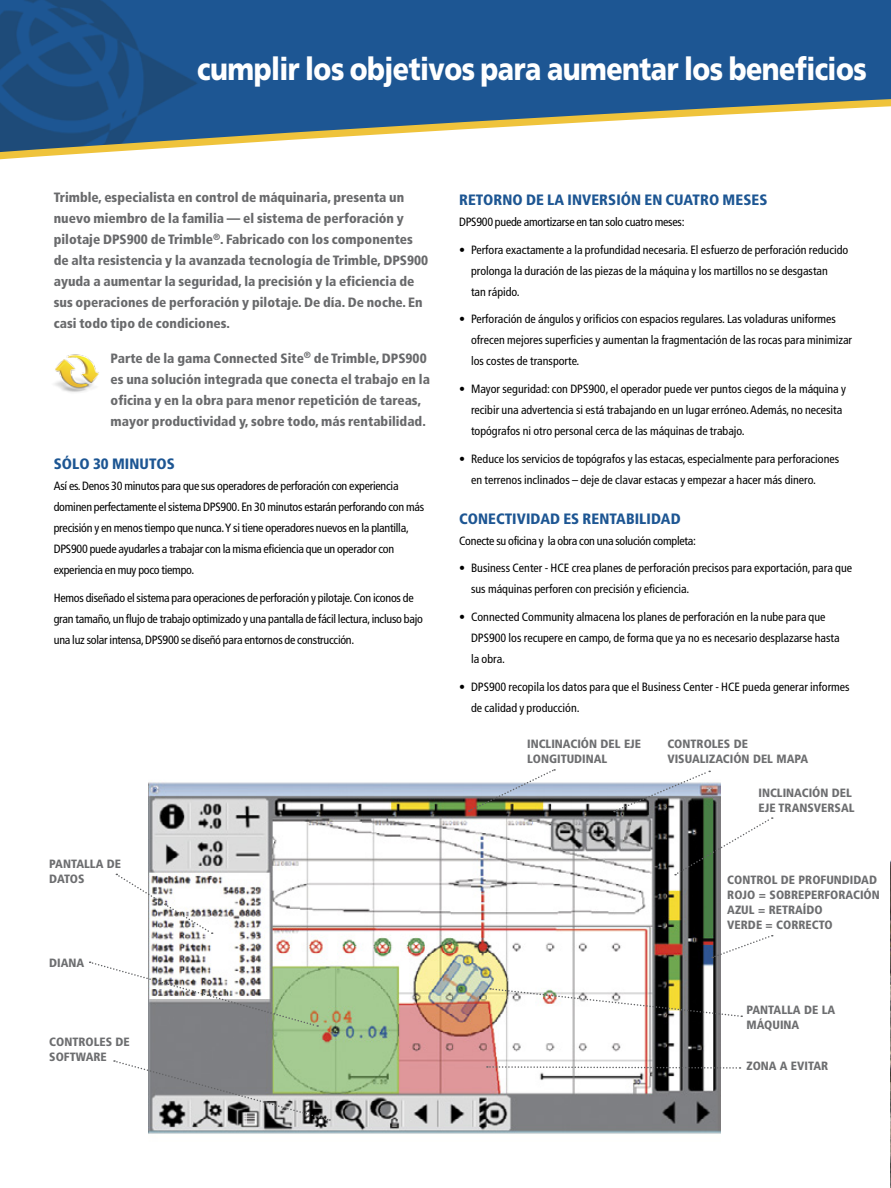
<style>
.page{position:relative;width:891px;height:1188px;background:#fff}
.page>*{position:absolute;margin:0;border:0;box-sizing:border-box;transform-origin:0 0}
.t1{font:900 31.5px "Frutiger LT Std";letter-spacing:-.02em;color:#fff;scale:.85 1}
.t2{font:900 condensed 15px "Frutiger LT Std";letter-spacing:.005em;color:#1d5693}
.t3{font:900 condensed 13.5px/21px "Frutiger LT Std";color:#696a6c}
.t4{font:condensed 12px/21px "Frutiger LT Std";color:#000}
.t5{font:condensed 12px/21px "Frutiger LT Std";letter-spacing:-.02em;color:#000}
.t6{font:900 condensed 12px/15px "Frutiger LT Std";color:#6d6e70}
</style>
<div class="page">
<img style="left:890px;top:860px;width:1px;height:328px">
<img style="left:0;top:0;width:891px;height:71px">
<svg style="left:0;top:71px;width:891px;height:89px;fill:#1e5693"></svg>
<img style="left:54px;top:354px;width:45px;height:38px">
<img style="left:148px;top:782px;width:572px;height:352px">
<svg style="left:469px;top:769px;width:86px;height:43px"></svg>
<svg style="left:614px;top:770px;width:159px;height:105px"></svg>
<svg style="left:712px;top:934px;width:61px;height:24px"></svg>
<svg style="left:490px;top:988px;width:252px;height:30px"></svg>
<img style="left:116px;top:874px;width:97px;height:60px">
<svg style="left:90px;top:961px;width:228px;height:66px"></svg>
<svg style="left:114px;top:1060px;width:216px;height:61px"></svg>
<svg style="left:487px;top:1065px;width:254px;height:4px"></svg>
<h1 class="t1" style="left:197px;top:49px;width:789px">cumplir los objetivos para aumentar los beneficios</h1>
<p class="t3" style="left:54px;top:187px;width:376px">Trimble, especialista en control de máquinaria, presenta un nuevo miembro de la familia — el sistema de perforación y pilotaje DPS900 de Trimble<sup>®</sup>. Fabricado con los componentes de alta resistencia y la avanzada tecnología de Trimble, DPS900 ayuda a aumentar la seguridad, la precisión y la eficiencia de sus operaciones de perforación y pilotaje. De día. De noche. En casi todo tipo de condiciones.</p>
<p class="t3" style="left:111px;top:348px;width:321px">Parte de la gama Connected Site<sup>®</sup> de Trimble, DPS900 es una solución integrada que conecta el trabajo en la oficina y en la obra para menor repetición de tareas, mayor productividad y, sobre todo, más rentabilidad.</p>
<p class="t2" style="left:54px;top:455px;width:122px">SÓLO 30 MINUTOS</p>
<p class="t5" style="left:54px;top:476px;width:372px">Así es. Denos 30 minutos para que sus operadores de perforación con experiencia dominen perfectamente el sistema DPS900. En 30 minutos estarán perforando con más precisión y en menos tiempo que nunca. Y si tiene operadores nuevos en la plantilla, DPS900 puede ayudarles a trabajar con la misma eficiencia que un operador con experiencia en muy poco tiempo.</p>
<p class="t5" style="left:54px;top:588px;width:371px">Hemos diseñado el sistema para operaciones de perforación y pilotaje. Con iconos de gran tamaño, un flujo de trabajo optimizado y una pantalla de fácil lectura, incluso bajo una luz solar intensa, DPS900 se diseñó para entornos de construcción.</p>
<p class="t6" style="left:49px;top:856px;width:73px">PANTALLA DE<br>DATOS</p>
<p class="t6" style="left:49px;top:955px;width:37px">DIANA</p>
<p class="t6" style="left:49px;top:1034px;width:82px">CONTROLES DE<br>SOFTWARE</p>
<p class="t2" style="left:459px;top:191px;width:310px">RETORNO DE LA INVERSIÓN EN CUATRO MESES</p>
<p class="t5" style="left:459px;top:211px;width:227px">DPS900 puede amortizarse en tan solo cuatro meses:</p>
<p class="t4" style="left:471px;top:239px;width:379px;text-indent:-12px">• Perfora exactamente a la profundidad necesaria. El esfuerzo de perforación reducido prolonga la duración de las piezas de la máquina y los martillos no se desgastan<br>tan rápido.</p>
<p class="t4" style="left:471px;top:309px;width:383px;text-indent:-12px">• Perforación de ángulos y orificios con espacios regulares. Las voladuras uniformes ofrecen mejores superficies y aumentan la fragmentación de las rocas para minimizar los costes de transporte.</p>
<p class="t4" style="left:471px;top:379px;width:376px;text-indent:-12px">• Mayor seguridad: con DPS900, el operador puede ver puntos ciegos de la máquina y recibir una advertencia si está trabajando en un lugar erróneo. Además, no necesita topógrafos ni otro personal cerca de las máquinas de trabajo.</p>
<p class="t4" style="left:471px;top:448px;width:370px;text-indent:-12px">• Reduce los servicios de topógrafos y las estacas, especialmente para perforaciones en terrenos inclinados – deje de clavar estacas y empezar a hacer más dinero.</p>
<p class="t2" style="left:459px;top:509px;width:223px">CONECTIVIDAD ES RENTABILIDAD</p>
<p class="t5" style="left:459px;top:530px;width:238px">Conecte su oficina y la obra con una solución completa:</p>
<p class="t4" style="left:471px;top:558px;width:383px;text-indent:-12px">• Business Center - HCE crea planes de perforación precisos para exportación, para que sus máquinas perforen con precisión y eficiencia.</p>
<p class="t4" style="left:471px;top:607px;width:370px;text-indent:-12px">• Connected Community almacena los planes de perforación en la nube para que<br>DPS900 los recupere en campo, de forma que ya no es necesario desplazarse hasta la obra.</p>
<p class="t4" style="left:471px;top:676px;width:380px;text-indent:-12px">• DPS900 recopila los datos para que el Business Center - HCE pueda generar informes de calidad y producción.</p>
<p class="t6" style="left:527px;top:736px;width:115px">INCLINACIÓN DEL EJE<br>LONGITUDINAL</p>
<p class="t6" style="left:667px;top:737px;width:142px">CONTROLES DE<br>VISUALIZACIÓN DEL MAPA</p>
<p class="t6" style="left:759px;top:785px;width:98px">INCLINACIÓN DEL<br>EJE TRANSVERSAL</p>
<p class="t6" style="left:727px;top:872px;width:154px">CONTROL DE PROFUNDIDAD<br>ROJO = SOBREPERFORACIÓN<br>AZUL = RETRAÍDO<br>VERDE = CORRECTO</p>
<p class="t6" style="left:747px;top:1002px;width:90px">PANTALLA DE LA<br>MÁQUINA</p>
<p class="t6" style="left:747px;top:1058px;width:83px">ZONA A EVITAR</p>
</div>
